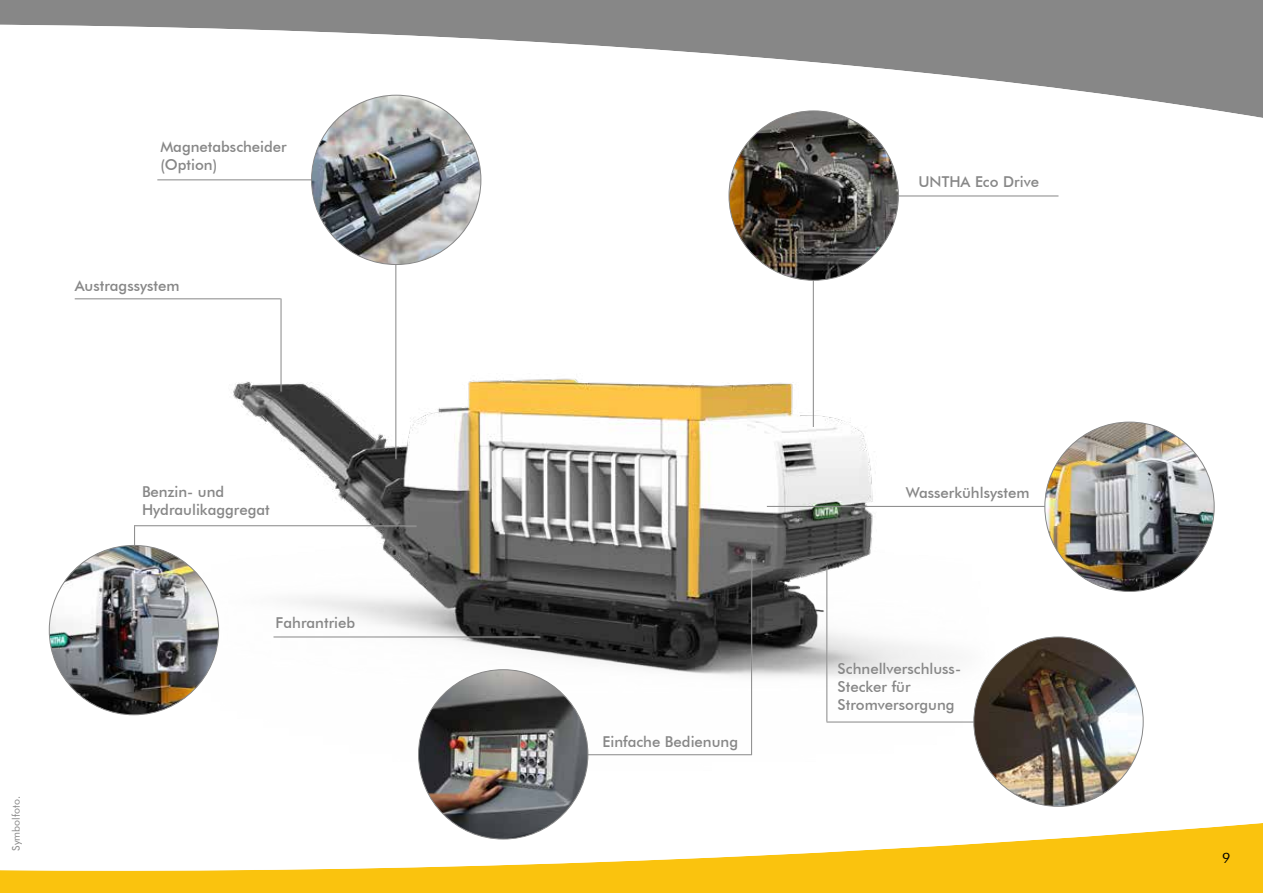
<style>
.page{position:relative;width:1263px;height:893px;background:#fff}
.page>*{position:absolute;margin:0;border:0;box-sizing:border-box;transform-origin:0 0}
.t1{font:500 15px/18px "Futura BT";color:#878787}
.t2{font:14.25px "Futura BT";color:#000}
.t3{font:10.5px "Futura BT";color:#878787}
</style>
<div class="page">
<img style="left:159px;top:158px;width:880px;height:600px">
<svg style="left:0;top:758px;width:1263px;height:135px"></svg>
<svg style="left:0;top:2px;width:1263px;height:135px"></svg>
<hr style="left:74px;top:298px;width:208px;height:2px;background:#d5d5d5">
<hr style="left:75px;top:298px;width:206px;height:1px;background:#878787">
<hr style="left:157px;top:179px;width:274px;height:3px;background:#fff;opacity:.4">
<hr style="left:157px;top:179px;width:273px;height:1px;background:#878787">
<hr style="left:812px;top:251px;width:3px;height:177px;background:#fff;opacity:.4">
<hr style="left:813px;top:251px;width:1px;height:176px;background:#878787">
<hr style="left:826px;top:566px;width:2px;height:157px;background:#fff;opacity:.4">
<hr style="left:826px;top:566px;width:1px;height:156px;background:#878787">
<hr style="left:750px;top:555px;width:3px;height:201px;background:#fff;opacity:.4">
<hr style="left:751px;top:556px;width:1px;height:199px;background:#878787">
<hr style="left:395px;top:179px;width:2px;height:281px;background:#fff;opacity:.4">
<hr style="left:395px;top:179px;width:1px;height:280px;background:#878787">
<hr style="left:280px;top:298px;width:3px;height:94px;background:#fff;opacity:.4">
<hr style="left:281px;top:298px;width:1px;height:93px;background:#878787">
<hr style="left:134px;top:525px;width:2px;height:106px;background:#f4f4f4">
<hr style="left:134px;top:525px;width:1px;height:105px;background:#878787">
<hr style="left:134px;top:525px;width:283px;height:2px;background:#fff;opacity:.4">
<hr style="left:134px;top:525px;width:281px;height:1px;background:#878787">
<hr style="left:826px;top:721px;width:268px;height:3px;background:#fff;opacity:.4">
<hr style="left:826px;top:722px;width:267px;height:1px;background:#878787">
<hr style="left:497px;top:754px;width:256px;height:2px;background:#dfdfdf">
<hr style="left:497px;top:754px;width:255px;height:1px;background:#878787">
<hr style="left:273px;top:636px;width:268px;height:3px;background:#fff;opacity:.4">
<hr style="left:273px;top:637px;width:267px;height:1px;background:#878787">
<img style="left:974px;top:637px;width:169px;height:169px;border-radius:85px">
<img style="left:418px;top:670px;width:170px;height:169px;border-radius:85px">
<hr style="left:754px;top:195px;width:305px;height:3px;background:#fff;opacity:.4">
<hr style="left:755px;top:196px;width:303px;height:1px;background:#878787">
<img style="left:729px;top:111px;width:169px;height:169px;border-radius:85px">
<img style="left:49px;top:545px;width:170px;height:170px;border-radius:85px">
<hr style="left:766px;top:505px;width:359px;height:3px;background:#fff;opacity:.4">
<hr style="left:767px;top:506px;width:357px;height:1px;background:#878787">
<img style="left:1045px;top:422px;width:169px;height:169px;border-radius:85px">
<img style="left:312px;top:95px;width:169px;height:170px;border-radius:85px">
<p class="t1" style="left:160px;top:137px;width:128px">Magnetabscheider (Option)</p>
<p class="t1" style="left:75px;top:276px;width:106px">Austragssystem</p>
<p class="t3" style="left:10px;top:850px;width:56px;rotate:-90deg">Symbolfoto.</p>
<p class="t1" style="left:142px;top:482px;width:129px">Benzin- und<br>Hydraulikaggregat</p>
<p class="t1" style="left:276px;top:613px;width:81px">Fahrantrieb</p>
<p class="t1" style="left:918px;top:172px;width:122px">UNTHA Eco Drive</p>
<p class="t1" style="left:602px;top:732px;width:137px">Einfache Bedienung</p>
<p class="t1" style="left:906px;top:484px;width:125px">Wasserkühlsystem</p>
<p class="t1" style="left:838px;top:660px;width:125px">Schnellverschluss-<br>Stecker für<br>Stromversorgung</p>
<p class="t2" style="left:1222px;top:849px;width:10px">9</p>
</div>
